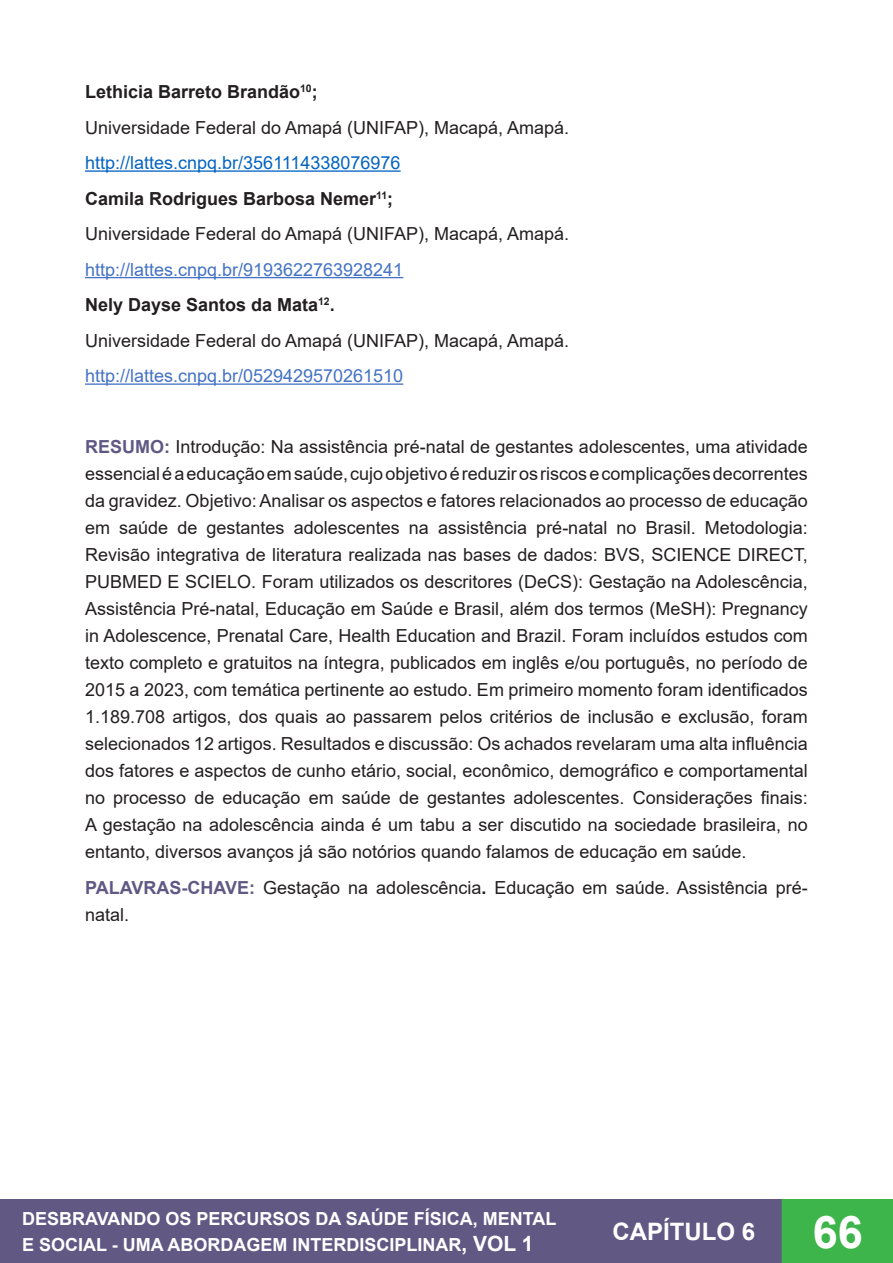
<style>
.page{position:relative;width:893px;height:1263px;background:#fff}
.page>*{position:absolute;margin:0;border:0;box-sizing:border-box;transform-origin:0 0}
.t1{font:700 45px "Arial";color:#fff}
.t2{font:700 24px "Arial";color:#fff}
.Normal__Web{font:18px/27px "Arial";color:#231f20;text-align:justify}
.t3{font:700 18px/26.5px "Arial";color:#fff}
.t4{font:700 18px "Arial";color:#231f20}
.t5{font:18px "Arial";color:#4472c4}
.t6{font:18px "Arial";color:#0563c1}
.s1{font-weight:700;color:#615984}
.s2{font-weight:700}
.s3{font-size:21px}
</style>
<div class="page">
<div style="left:0;top:1200px;width:782px;height:63px;background:#615984"></div>
<div style="left:0;top:1199px;width:783px;height:64px;border:2px solid #615984"></div>
<div style="left:782px;top:1200px;width:111px;height:63px;background:#3db54a"></div>
<div style="left:782px;top:1199px;width:111px;height:64px;border:2px solid #3db54a"></div>
<hr style="left:85px;top:170px;width:316px;height:2px;background:#0563c1">
<hr style="left:85px;top:277px;width:318px;height:1px;background:#4472c4">
<hr style="left:85px;top:383px;width:318px;height:2px;background:#4472c4">
<p class="t4" style="left:85px;top:79px;width:234px">Lethicia Barreto Brandão<sup>10</sup>;</p>
<p class="Normal__Web" style="left:85px;top:114px;width:486px">Universidade Federal do Amapá (UNIFAP), Macapá, Amapá.</p>
<p class="t6" style="left:85px;top:150px;width:317px">http://lattes.cnpq.br/3561114338076976</p>
<p class="t4" style="left:85px;top:186px;width:310px">Camila Rodrigues Barbosa Nemer<sup>11</sup>;</p>
<p class="Normal__Web" style="left:85px;top:220px;width:486px">Universidade Federal do Amapá (UNIFAP), Macapá, Amapá.</p>
<p class="t5" style="left:85px;top:257px;width:320px">http://lattes.cnpq.br/9193622763928241</p>
<p class="t4" style="left:85px;top:292px;width:251px">Nely Dayse Santos da Mata<sup>12</sup>.</p>
<p class="Normal__Web" style="left:85px;top:327px;width:486px">Universidade Federal do Amapá (UNIFAP), Macapá, Amapá.</p>
<p class="t5" style="left:85px;top:363px;width:320px">http://lattes.cnpq.br/0529429570261510</p>
<p class="Normal__Web" style="left:85px;top:433px;width:724px"><span class="s1">RESUMO:</span> Introdução: Na assistência pré-natal de gestantes adolescentes, uma atividade essencial é a educação em saúde, cujo objetivo é reduzir os riscos e complicações decorrentes da gravidez. Objetivo: Analisar os aspectos e fatores relacionados ao processo de educação em saúde de gestantes adolescentes na assistência pré-natal no Brasil. Metodologia:<br>Revisão integrativa de literatura realizada nas bases de dados: BVS, SCIENCE DIRECT, PUBMED E SCIELO. Foram utilizados os descritores (DeCS): Gestação na Adolescência, Assistência Pré-natal, Educação em Saúde e Brasil, além dos termos (MeSH): Pregnancy in Adolescence, Prenatal Care, Health Education and Brazil. Foram incluídos estudos com texto completo e gratuitos na íntegra, publicados em inglês e/ou português, no período de 2015 a 2023, com temática pertinente ao estudo. Em primeiro momento foram identificados 1.189.708 artigos, dos quais ao passarem pelos critérios de inclusão e exclusão, foram selecionados 12 artigos. Resultados e discussão: Os achados revelaram uma alta influência dos fatores e aspectos de cunho etário, social, econômico, demográfico e comportamental no processo de educação em saúde de gestantes adolescentes. Considerações finais:<br>A gestação na adolescência ainda é um tabu a ser discutido na sociedade brasileira, no entanto, diversos avanços já são notórios quando falamos de educação em saúde.</p>
<p class="Normal__Web" style="left:85px;top:874px;width:724px"><span class="s1">PALAVRAS-CHAVE:</span> Gestação na adolescência<span class="s2">.</span> Educação em saúde. Assistência pré&shy;natal.</p>
<p class="t3" style="left:22px;top:1205px;width:536px">DESBRAVANDO OS PERCURSOS DA SAÚDE FÍSICA, MENTAL<br>E SOCIAL - UMA ABORDAGEM INTERDISCIPLINAR<span class="s3">, VOL 1</span></p>
<h1 class="t1" style="left:813px;top:1200px;width:52px">66</h1>
<h2 class="t2" style="left:612px;top:1215px;width:144px">CAPÍTULO 6</h2>
</div>
